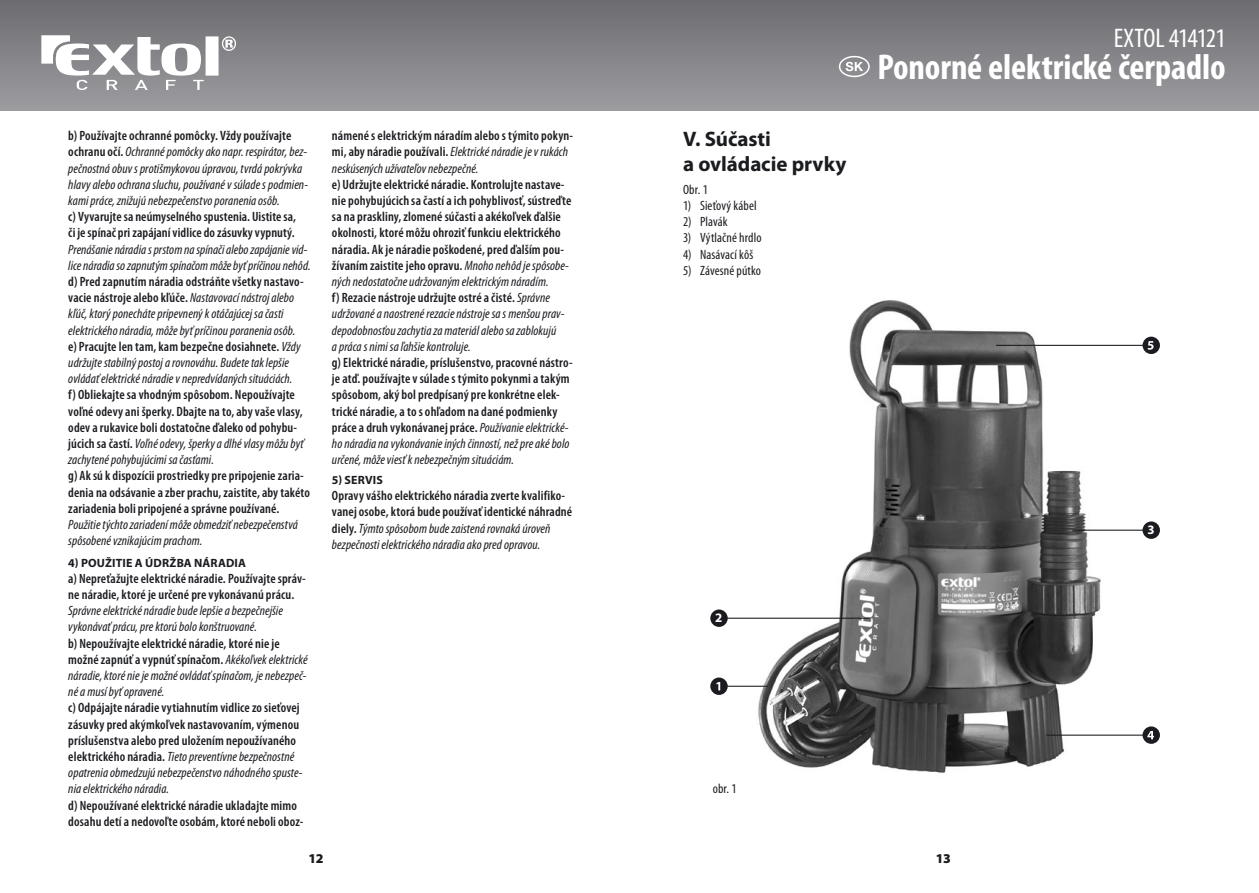
<style>
.page{position:relative;width:1259px;height:893px;background:#fff}
.page>*{position:absolute;margin:0;border:0;box-sizing:border-box;transform-origin:0 0}
.t1{font:700 condensed 36px "Myriad Pro";letter-spacing:-.005em;color:#fff}
.t2{font:condensed 27px "Myriad Pro";letter-spacing:-.035em;color:#fff}
.t3{font:700 21px/25.2px "Myriad Pro";letter-spacing:-.005em;color:#1b1c20}
.t4{font:600 condensed 13.5px/16.2px "Myriad Pro";letter-spacing:.01em;color:#1b1c20}
.t5{font:italic condensed 13.5px/16.2px "Myriad Pro";letter-spacing:.005em;color:#1b1c20}
.t6{font:condensed 13.5px "Myriad Pro";letter-spacing:.01em;color:#1b1c20}
.t7{font:900 13.5px "Myriad Pro";color:#1b1c20}
.t8{font:700 12.9px "Myriad Pro";color:#fff}
.t9{font:700 12px "Myriad Pro";letter-spacing:.01em;color:#1b1c20}
.s1{font-weight:600;font-style:normal}
.s2{font-weight:400;font-style:italic}
</style>
<div class="page">
<div style="left:0;top:0;width:629px;height:111px;background:linear-gradient(to bottom,#6d6b70,#9d9da0)"></div>
<svg style="left:41px;top:35px;width:195px;height:55px"></svg>
<div style="left:629px;top:0;width:630px;height:111px;background:linear-gradient(to bottom,#6d6b70,#9d9da0)"></div>
<svg style="left:839px;top:56px;width:30px;height:21px"></svg>
<img style="left:750px;top:300px;width:360px;height:473px">
<hr style="left:1072px;top:530px;width:74px;height:1px;background:#1b1c20">
<div style="left:1142px;top:521px;width:18px;height:18px;background:#1b1c20;border-radius:50%"></div>
<hr style="left:1046px;top:735px;width:98px;height:1px;background:#1b1c20">
<div style="left:1142px;top:726px;width:18px;height:18px;background:#1b1c20;border-radius:50%"></div>
<svg style="left:1147px;top:731px;width:7px;height:8px"></svg>
<hr style="left:996px;top:345px;width:151px;height:1px;background:#1b1c20">
<div style="left:1142px;top:337px;width:18px;height:17px;background:#1b1c20;border-radius:50%"></div>
<svg style="left:1147px;top:341px;width:6px;height:9px"></svg>
<hr style="left:725px;top:686px;width:42px;height:1px;background:#1b1c20">
<div style="left:710px;top:677px;width:17px;height:18px;background:#1b1c20;border-radius:50%"></div>
<svg style="left:716px;top:682px;width:4px;height:8px"></svg>
<div style="left:710px;top:609px;width:17px;height:18px;background:#1b1c20;border-radius:50%"></div>
<hr style="left:726px;top:618px;width:144px;height:1px;background:#1b1c20">
<p class="t5" style="left:68px;top:127px;width:241px"><span class="s1">b) Používajte ochranné pomôcky. Vždy používajte ochranu očí.</span> Ochranné pomôcky ako napr. respirátor, bez&shy;pečnostná obuv s protišmykovou úpravou, tvrdá pokrývka hlavy alebo ochrana sluchu, používané v súlade s podmien&shy;kami práce, znižujú nebezpečenstvo poranenia osôb.</p>
<p class="t4" style="left:68px;top:209px;width:229px">c) Vyvarujte sa neúmyselného spustenia. Uistite sa, či je spínač pri zapájaní vidlice do zásuvky vypnutý.</p>
<p class="t5" style="left:68px;top:241px;width:244px">Prenášanie náradia s prstom na spínači alebo zapájanie vid&shy;lice náradia so zapnutým spínačom môže byť príčinou nehôd.</p>
<p class="t5" style="left:68px;top:273px;width:237px"><span class="s1">d) Pred zapnutím náradia odstráňte všetky nastavo&shy;vacie nástroje alebo kľúče.</span> Nastavovací nástroj alebo kľúč, ktorý ponecháte pripevnený k otáčajúcej sa časti elektrického náradia, môže byť príčinou poranenia osôb. <span class="s1">e) Pracujte len tam, kam bezpečne dosiahnete.</span> Vždy udržujte stabilný postoj a rovnováhu. Budete tak lepšie ovládať elektrické náradie v nepredvídaných situáciách.</p>
<p class="t4" style="left:68px;top:387px;width:237px">f) Obliekajte sa vhodným spôsobom. Nepoužívajte voľné odevy ani šperky. Dbajte na to, aby vaše vlasy, odev arukavice boli dostatočne ďaleko od pohybu&shy;júcich sa častí. <span class="s2">Voľné odevy, šperky a dlhé vlasy môžu byť zachytené pohybujúcimi sa časťami.</span></p>
<p class="t4" style="left:68px;top:468px;width:243px">g) Ak sú k dispozícii prostriedky pre pripojenie zaria&shy;denia na odsávanie azber prachu, zaistite, aby takéto zariadenia boli pripojené asprávne používané.</p>
<p class="t5" style="left:68px;top:516px;width:231px">Použitie týchto zariadení môže obmedziť nebezpečenstvá spôsobené vznikajúcim prachom.</p>
<p class="t9" style="left:68px;top:555px;width:50px">4) POUŽITIE</p>
<p class="t9" style="left:135px;top:555px;width:106px">A ÚDRŽBA NÁRADIA</p>
<p class="t4" style="left:68px;top:570px;width:239px">a) Nepreťažujte elektrické náradie. Používajte správ&shy;ne náradie, ktoré je určené pre vykonávanú prácu.</p>
<p class="t5" style="left:68px;top:602px;width:216px">Správne elektrické náradie bude lepšie a bezpečnejšie vykonávať prácu, pre ktorú bolo konštruované.</p>
<p class="t5" style="left:68px;top:635px;width:241px"><span class="s1">b) Nepoužívajte elektrické náradie, ktoré nie je možné zapnúť avypnúť spínačom.</span> Akékoľvek elektrické náradie, ktoré nie je možné ovládať spínačom, je nebezpeč&shy;né a musí byť opravené.</p>
<p class="t4" style="left:68px;top:700px;width:236px">c) Odpájajte náradie vytiahnutím vidlice zo sieťovej zásuvky pred akýmkoľvek nastavovaním, výmenou príslušenstva alebo pred uložením nepoužívaného elektrického náradia. <span class="s2">Tieto preventívne bezpečnostné opatrenia obmedzujú nebezpečenstvo náhodného spuste&shy;nia elektrického náradia.</span></p>
<p class="t4" style="left:68px;top:797px;width:237px">d) Nepoužívané elektrické náradie ukladajte mimo dosahu detí a nedovoľte osobám, ktoré neboli oboz-</p>
<p class="t4" style="left:332px;top:128px;width:243px">námené selektrickým náradím alebo s týmito pokyn&shy;mi, aby náradie používali. <span class="s2">Elektrické náradie je v rukách neskúsených užívateľov nebezpečné.</span></p>
<p class="t4" style="left:332px;top:176px;width:241px">e) Udržujte elektrické náradie. Kontrolujte nastave&shy;nie pohybujúcich sa častí aich pohyblivosť, sústreďte sa na praskliny, zlomené súčasti aakékoľvek ďalšie okolnosti, ktoré môžu ohroziť funkciu elektrického náradia. Ak je náradie poškodené, pred ďalším pou&shy;žívaním zaistite jeho opravu. <span class="s2">Mnoho nehôd je spôsobe&shy;ných nedostatočne udržovaným elektrickým náradím.<br></span>f) Rezacie nástroje udržujte ostré ačisté. <span class="s2">Správne udržované a naostrené rezacie nástroje sa s menšou prav&shy;depodobnosťou zachytia za materiál alebo sa zablokujú<br>a práca s nimi sa ľahšie kontroluje.</span></p>
<p class="t4" style="left:332px;top:355px;width:242px">g) Elektrické náradie, príslušenstvo, pracovné nástro&shy;je atď. používajte vsúlade s týmito pokynmi atakým spôsobom, aký bol predpísaný pre konkrétne elek&shy;trické náradie, ato s ohľadom na dané podmienky práce a druh vykonávanej práce. <span class="s2">Používanie elektrické&shy;ho náradia na vykonávanie iných činností, než pre aké bolo určené, môže viesť k nebezpečným situáciám.</span></p>
<p class="t9" style="left:332px;top:472px;width:40px">5) SERVIS</p>
<p class="t4" style="left:332px;top:488px;width:242px">Opravy vášho elektrického náradia zverte kvalifiko&shy;vanej osobe, ktorá bude používať identické náhradné diely. <span class="s2">Týmto spôsobom bude zaistená rovnaká úroveň bezpečnosti elektrického náradia ako pred opravou.</span></p>
<h3 class="t3" style="left:683px;top:125px;width:165px">V. SÚČASTI<br>A OVLÁDACIE PRVKY</h3>
<p class="t6" style="left:683px;top:181px;width:26px">Obr. 1</p>
<p class="t6" style="left:683px;top:197px;width:75px">1) Sieťový kábel</p>
<p class="t6" style="left:683px;top:214px;width:46px">2) Plavák</p>
<p class="t6" style="left:683px;top:230px;width:80px">3) Výtlačné hrdlo</p>
<p class="t6" style="left:683px;top:246px;width:72px">4) Nasávací kôš</p>
<p class="t6" style="left:683px;top:262px;width:79px">5) Závesné pútko</p>
<h2 class="t2" style="left:1113px;top:22px;width:113px">EXTOL 414121</h2>
<h1 class="t1" style="left:877px;top:44px;width:350px">Ponorné elektrické čerpadlo</h1>
<p class="t8" style="left:715px;top:609px;width:9px">2</p>
<p class="t6" style="left:713px;top:781px;width:25px">obr. 1</p>
<p class="t8" style="left:1147px;top:521px;width:9px">3</p>
<p class="t7" style="left:308px;top:851px;width:16px">12</p>
<p class="t7" style="left:936px;top:851px;width:16px">13</p>
</div>
